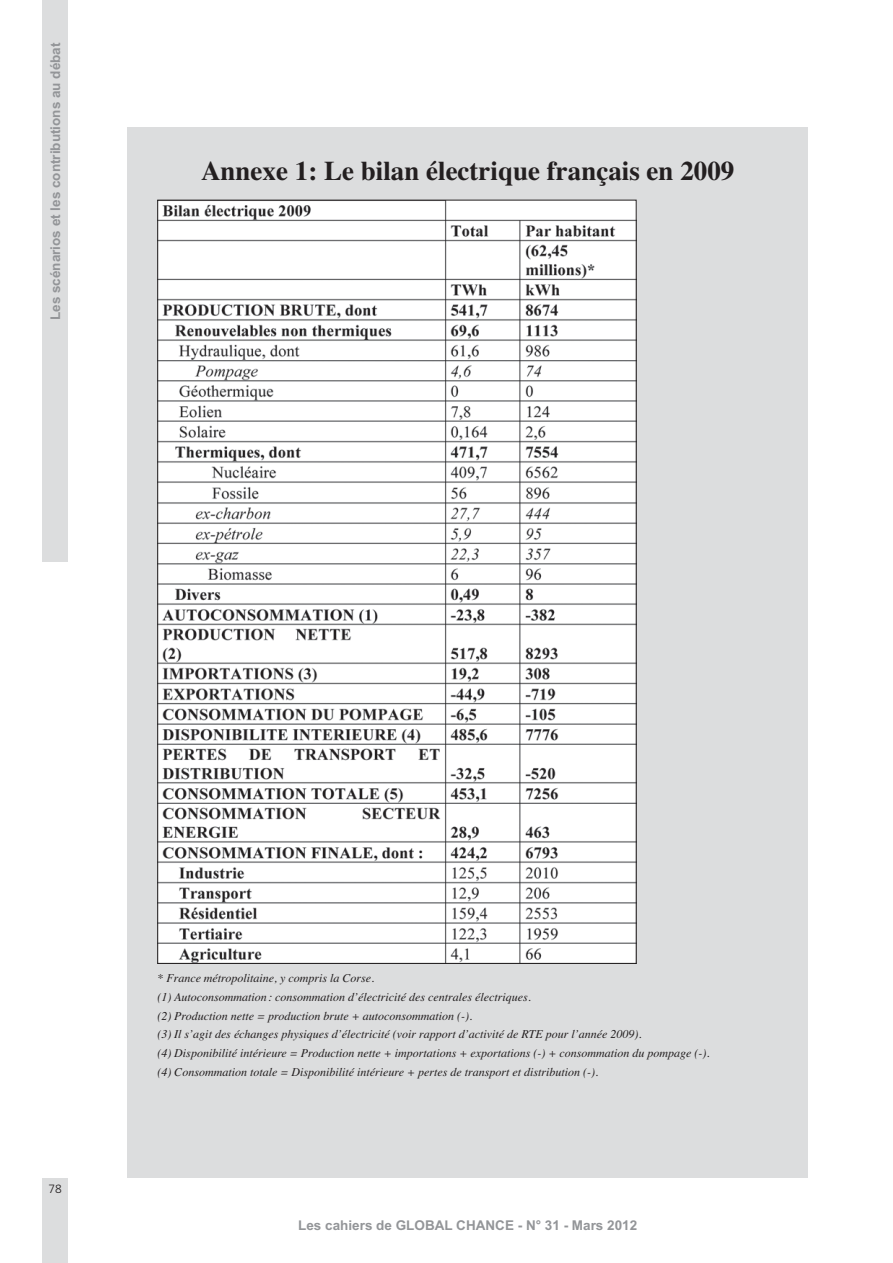
<style>
.page{position:relative;width:893px;height:1263px;background:#fff}
.page>*{position:absolute;margin:0;border:0;box-sizing:border-box;transform-origin:0 0}
.t1{font:700 27px "Times";color:#231f20}
.t2{font:700 13.5px "Arial";color:#939598}
.t3{font:italic 12px/18.6px "Times";color:#231f20}
.t4{font:300 12px "Frutiger";color:#231f20}
</style>
<div class="page">
<div style="left:43px;top:1178px;width:25px;height:85px;background:#dcddde"></div>
<div style="left:43px;top:0;width:25px;height:561px;background:#dcddde"></div>
<div style="left:128px;top:128px;width:680px;height:1050px;background:#dcddde"></div>
<img style="left:159px;top:202px;width:476px;height:760px">
<p class="t2" style="left:48px;top:320px;width:279px;rotate:-90deg">Les scénarios et les contributions au débat</p>
<p class="t1" style="left:201px;top:161px;width:535px">Annexe 1: Le bilan électrique français en 2009</p>
<p class="t4" style="left:49px;top:1184px;width:15px">78</p>
<p class="t3" style="left:157px;top:970px;width:554px">* France métropolitaine, y compris la Corse.<br>(1) Autoconsommation : consommation d’électricité des centrales électriques.<br>(2) Production nette = production brute + autoconsommation (-).<br>(3) Il s’agit des échanges physiques d’électricité (voir rapport d’activité de RTE pour l’année 2009).<br>(4) Disponibilité intérieure = Production nette + importations + exportations (-) + consommation du pompage (-). (4) Consommation totale = Disponibilité intérieure + pertes de transport et distribution (-).</p>
<p class="t2" style="left:298px;top:1218px;width:340px">Les cahiers de GLOBAL CHANCE - N° 31 - Mars 2012</p>
</div>
